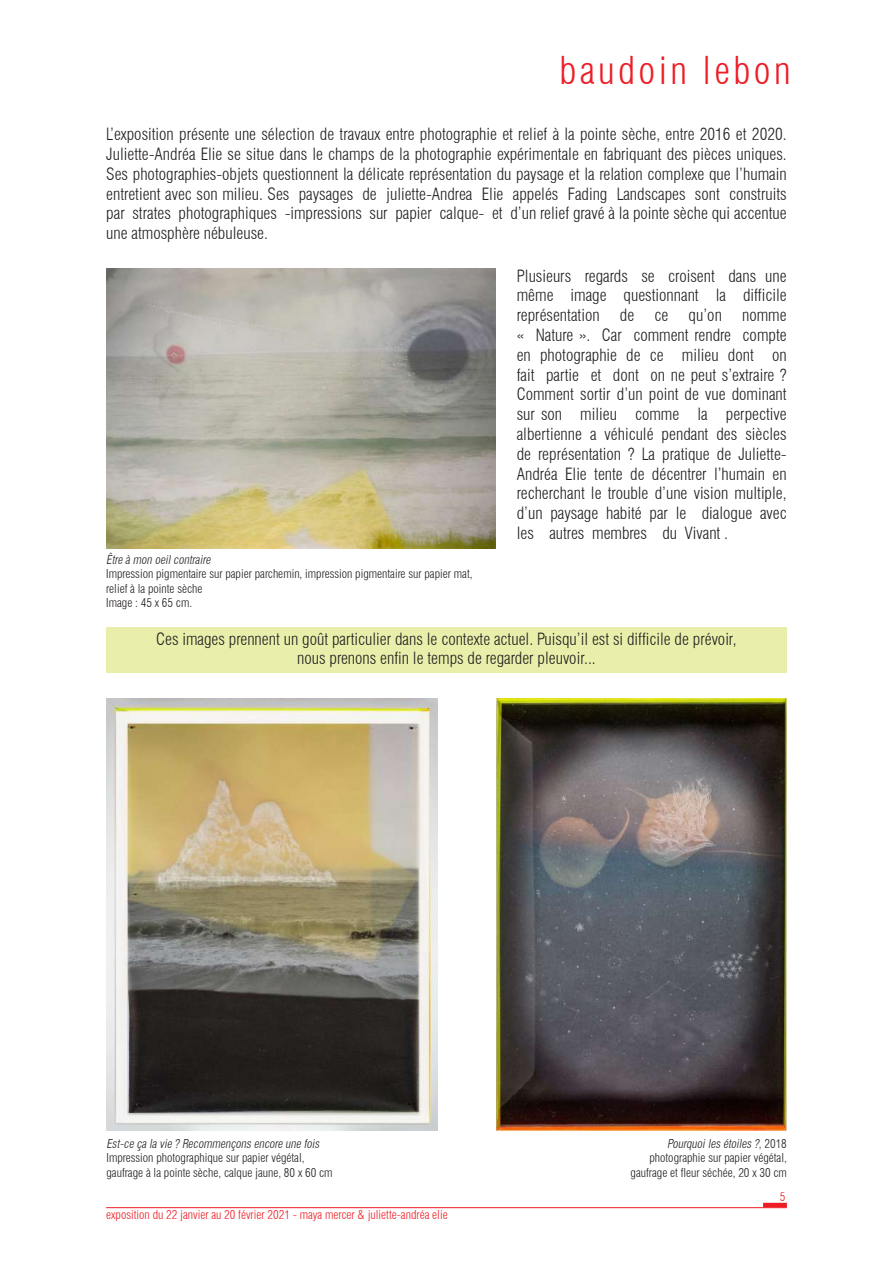
<style>
.page{position:relative;width:893px;height:1263px;background:#fff}
.page>*{position:absolute;margin:0;border:0;box-sizing:border-box;transform-origin:0 0}
.t1{font:300 condensed 37.5px "Swiss 721 BT";letter-spacing:.09em;color:#ee1c25}
.t2{font:300 condensed 16.5px/19.8px "Swiss 721 BT";color:#231f20;text-align:justify}
.t3{font:300 condensed 12px/14.4px "Swiss 721 BT";color:#231f20}
.t4{font:300 condensed 12px "Swiss 721 BT";color:#ee1c25}
.t5{font:italic 300 condensed 12px "Swiss 721 BT";color:#231f20}
.s1{font-style:italic}
</style>
<div class="page">
<hr style="left:106px;top:1207px;width:681px;height:1px;background:#ee1c25">
<hr style="left:763px;top:1203px;width:24px;height:4px;background:#ee1c25">
<img style="left:107px;top:698px;width:331px;height:432px">
<img style="left:107px;top:269px;width:388px;height:279px">
<div style="left:106px;top:627px;width:681px;height:46px;background:#e9efab"></div>
<img style="left:497px;top:698px;width:290px;height:432px">
<h1 class="t1" style="left:560px;top:48px;width:232px">baudoin lebon</h1>
<p class="t2" style="left:106px;top:124px;width:682px">L’exposition présente une sélection de travaux entre photographie et relief à la pointe sèche, entre 2016 et 2020.<br>Juliette-Andréa Elie se situe dans le champs de la photographie expérimentale en fabriquant des pièces uniques.<br>Ses photographies-objets questionnent la délicate représentation du paysage et la relation complexe que l’humain entretient avec son milieu. Ses paysages de juliette-Andrea Elie appelés Fading Landscapes sont construits par strates photographiques -impressions sur papier calque- et d’un relief gravé à la pointe sèche qui accentue une atmosphère nébuleuse.</p>
<p class="t5" style="left:106px;top:552px;width:108px">Être à mon oeilcontraire</p>
<p class="t3" style="left:106px;top:566px;width:368px">Impression pigmentaire sur papier parchemin, impression pigmentaire sur papier mat, relief à la pointe sèche<br>Image : 45 x 65 cm.</p>
<p class="t2" style="left:517px;top:266px;width:271px">Plusieurs regards se croisent dans une même image questionnant la difficile représentation de ce qu’on nomme « Nature ». Car comment rendre compte en photographie de ce milieu dont on fait partie et dont on ne peut s’extraire ?<br>Comment sortir d’un point de vue dominant sur son milieu comme la perpective albertienne a véhiculé pendant des siècles de représentation ? La pratique de Juliette-Andréa Elie tente de décentrer l’humain en recherchant le trouble d’une vision multiple, d’un paysage habité par le dialogue avec les autres membres du Vivant .</p>
<p class="t2" style="left:156px;top:629px;width:582px;text-align:center">Ces images prennent un goût particulier dans le contexte actuel. Puisqu’il est si difficile de prévoir, nous prenons enfin le temps de regarder pleuvoir...</p>
<p class="t5" style="left:107px;top:1136px;width:217px">Est-ce ça la vie ? Recommençons encore une fois</p>
<p class="t3" style="left:107px;top:1151px;width:228px">Impression photographique sur papier végétal, gaufrage à la pointe sèche, calque jaune, 80 x 60 cm</p>
<p class="t4" style="left:106px;top:1208px;width:343px">exposition du 22 janvier au 20 février 2021 - maya mercer &amp; juliette-andréa elie</p>
<p class="t3" style="left:631px;top:1136px;width:158px;text-align:right"><span class="s1">Pourquoiles étoiles ?</span>, 2 0 1 8 photographie sur papier végétal, gaufrage et fleur séchée, 20 x 30 cm</p>
<p class="t4" style="left:780px;top:1189px;width:7px">5</p>
</div>
